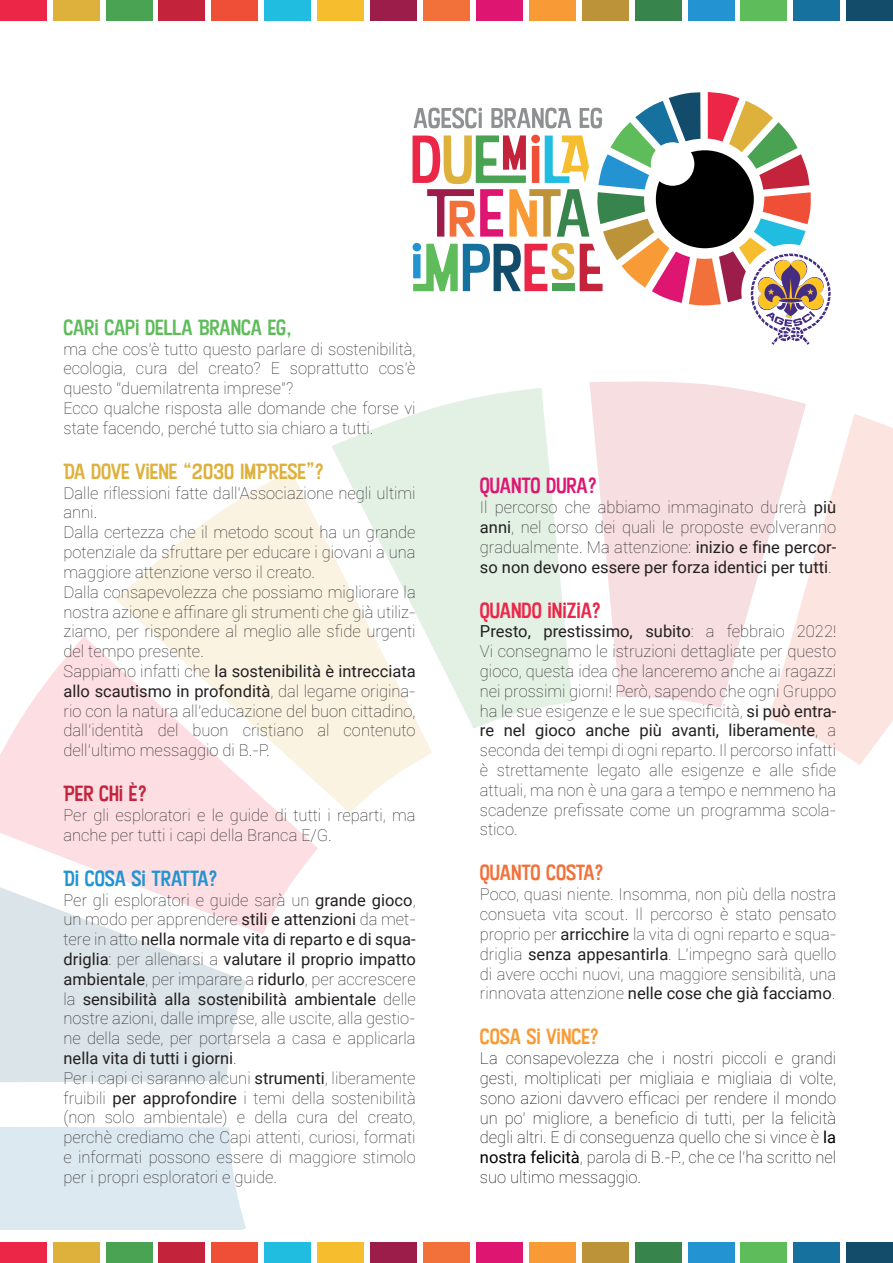
<style>
.page{position:relative;width:893px;height:1263px;background:#fff}
.page>*{position:absolute;margin:0;border:0;box-sizing:border-box;transform-origin:0 0}
.t1{font:21px "Kon Tiki JF Aloha";color:#deb13d}
.t2{font:21px "Kon Tiki JF Aloha";color:#5ebc5a}
.t3{font:21px "Kon Tiki JF Aloha";color:#2393d1}
.t4{font:21px "Kon Tiki JF Aloha";color:#ec2647}
.t5{font:21px "Kon Tiki JF Aloha";color:#f2713a}
.t6{font:21px "Kon Tiki JF Aloha";color:#f89b37}
.t7{font:21px "Kon Tiki JF Aloha";color:#de1672}
.t8{font:21px "Kon Tiki JF Aloha";color:#c3243c}
.t9{font:100 16.5px/19.8px "Roboto";color:#231f20}
.t10{font:100 16.5px/19.8px "Roboto";color:#000001;text-align:justify}
.s1{font-weight:400}
</style>
<div class="page">
<svg style="left:0;top:637px;width:318px;height:297px;fill:#fcdee3"></svg>
<svg style="left:116px;top:471px;width:316px;height:342px;fill:#faf3e2"></svg>
<svg style="left:331px;top:388px;width:241px;height:341px;fill:#e3f1e5"></svg>
<svg style="left:589px;top:381px;width:217px;height:327px;fill:#f6dee1"></svg>
<svg style="left:769px;top:414px;width:124px;height:351px"></svg>
<div style="left:0;top:1127px;width:246px;height:102px;background:#dce9f0"></div>
<svg style="left:0;top:869px;width:247px;height:213px;fill:#dbe4e8"></svg>
<svg style="left:413px;top:92px;width:418px;height:253px"></svg>
<div style="left:0;top:1242px;width:47px;height:21px;background:#ec2647"></div>
<div style="left:53px;top:1242px;width:46px;height:21px;background:#deb13d"></div>
<div style="left:106px;top:1242px;width:46px;height:21px;background:#49a352"></div>
<div style="left:159px;top:1242px;width:46px;height:21px;background:#c3243c"></div>
<div style="left:212px;top:1242px;width:46px;height:21px;background:#ef4f37"></div>
<div style="left:264px;top:1242px;width:47px;height:21px;background:#20bde0"></div>
<div style="left:317px;top:1242px;width:47px;height:21px;background:#f6be2f"></div>
<div style="left:370px;top:1242px;width:47px;height:21px;background:#9c1c4a"></div>
<div style="left:423px;top:1242px;width:47px;height:21px;background:#f2713a"></div>
<div style="left:476px;top:1242px;width:47px;height:21px;background:#de1672"></div>
<div style="left:529px;top:1242px;width:47px;height:21px;background:#f89b37"></div>
<div style="left:582px;top:1242px;width:46px;height:21px;background:#bc9338"></div>
<div style="left:635px;top:1242px;width:46px;height:21px;background:#37844c"></div>
<div style="left:688px;top:1242px;width:46px;height:21px;background:#2393d1"></div>
<div style="left:741px;top:1242px;width:46px;height:21px;background:#5ebc5a"></div>
<div style="left:793px;top:1242px;width:47px;height:21px;background:#16719e"></div>
<div style="left:846px;top:1242px;width:47px;height:21px;background:#134c6b"></div>
<div style="left:0;top:0;width:47px;height:21px;background:#ec2647"></div>
<div style="left:53px;top:0;width:46px;height:21px;background:#deb13d"></div>
<div style="left:106px;top:0;width:46px;height:21px;background:#49a352"></div>
<div style="left:159px;top:0;width:46px;height:21px;background:#c3243c"></div>
<div style="left:212px;top:0;width:46px;height:21px;background:#ef4f37"></div>
<div style="left:264px;top:0;width:47px;height:21px;background:#20bde0"></div>
<div style="left:317px;top:0;width:47px;height:21px;background:#f6be2f"></div>
<div style="left:370px;top:0;width:47px;height:21px;background:#9c1c4a"></div>
<div style="left:423px;top:0;width:47px;height:21px;background:#f2713a"></div>
<div style="left:476px;top:0;width:47px;height:21px;background:#de1672"></div>
<div style="left:529px;top:0;width:47px;height:21px;background:#f89b37"></div>
<div style="left:582px;top:0;width:46px;height:21px;background:#bc9338"></div>
<div style="left:635px;top:0;width:46px;height:21px;background:#37844c"></div>
<div style="left:688px;top:0;width:46px;height:21px;background:#2393d1"></div>
<div style="left:741px;top:0;width:46px;height:21px;background:#5ebc5a"></div>
<div style="left:793px;top:0;width:47px;height:21px;background:#16719e"></div>
<div style="left:846px;top:0;width:47px;height:21px;background:#134c6b"></div>
<p class="t2" style="left:64px;top:314px;width:230px">CARI CAPI DELLA BRANCA EG,</p>
<p class="t9" style="left:64px;top:338px;width:354px">ma che cos'è tutto questo parlare di sostenibilità, ecologia, cura del creato? E soprattutto cos'è questo “duemilatrenta imprese”?<br>Ecco qualche risposta alle domande che forse vi state facendo, perché tutto sia chiaro a tutti.</p>
<p class="t1" style="left:64px;top:458px;width:262px">DA DOVE VIENE “2030 IMPRESE”?</p>
<p class="t9" style="left:64px;top:482px;width:354px">Dalle riflessioni fatte dall'Associazione negli ultimi anni.<br>Dalla certezza che il metodo scout ha un grande potenziale da sfruttare per educare i giovani a una maggiore attenzione verso il creato.<br>Dalla consapevolezza che possiamo migliorare la nostra azione e affinare gli strumenti che già utiliz&shy;ziamo, per rispondere al meglio alle sfide urgenti del tempo presente.<br>Sappiamo infatti che <span class="s1">la sostenibilità è intrecciata allo scautismo in profondità</span>, dal legame origina&shy;rio con la natura all’educazione del buon cittadino, dall’identità del buon cristiano al contenuto dell’ultimo messaggio di B.-P.</p>
<p class="t8" style="left:64px;top:780px;width:85px">PER CHI È?</p>
<p class="t9" style="left:64px;top:805px;width:354px">Per gli esploratori e le guide di tutti i reparti, ma anche per tutti i capi della Branca E/G.</p>
<p class="t3" style="left:64px;top:865px;width:156px">DI COSA SI TRATTA?</p>
<p class="t9" style="left:64px;top:889px;width:354px">Per gli esploratori e guide sarà un <span class="s1">grande gioco</span>, un modo per apprendere <span class="s1">stili e attenzioni</span> da met&shy;tere in atto <span class="s1">nella normale vita di reparto e di squa&shy;driglia</span>: per allenarsi a <span class="s1">valutare il proprio impatto ambientale</span>, per imparare a <span class="s1">ridurlo</span>, per accrescere la <span class="s1">sensibilità alla sostenibilità ambientale</span> delle nostre azioni, dalle imprese, alle uscite, alla gestio&shy;ne della sede, per portarsela a casa e applicarla <span class="s1">nella vita di tutti i giorni</span>.<br>Per i capi ci saranno alcuni <span class="s1">strumenti</span>, liberamente fruibili <span class="s1">per approfondire</span> i temi della sostenibilità (non solo ambientale) e della cura del creato, perchè crediamo che Capi attenti, curiosi, formati e informati possono essere di maggiore stimolo per i propri esploratori e guide.</p>
<p class="t7" style="left:480px;top:473px;width:119px">QUANTO DURA?</p>
<p class="t9" style="left:480px;top:497px;width:358px;text-align:justify">Il percorso che abbiamo immaginato durerà <span class="s1">più anni</span>, nel corso dei quali le proposte evolveranno gradualmente. Ma attenzione: <span class="s1">inizio e fine percor&shy;so non devono essere per forza identici per tutti</span>.</p>
<p class="t4" style="left:480px;top:597px;width:123px">QUANDO INIZIA?</p>
<p class="t9" style="left:480px;top:621px;width:358px;text-align:justify"><span class="s1">Presto, prestissimo, subito</span>: a febbraio 2022!<br>Vi consegnamo le istruzioni dettagliate per questo gioco, questa idea che lanceremo anche ai ragazzi nei prossimi giorni! Però, sapendo che ogni Gruppo ha le sue esigenze e le sue specificità, <span class="s1">si può entra&shy;re nel gioco anche più avanti, liberamente</span>, a seconda dei tempi di ogni reparto. Il percorso infatti è strettamente legato alle esigenze e alle sfide attuali, ma non è una gara a tempo e nemmeno ha scadenze prefissate come un programma scola&shy;stico.</p>
<p class="t5" style="left:480px;top:860px;width:125px">QUANTO COSTA?</p>
<p class="t9" style="left:480px;top:884px;width:358px;text-align:justify">Poco, quasi niente. Insomma, non più della nostra consueta vita scout. Il percorso è stato pensato proprio per <span class="s1">arricchire</span> la vita di ogni reparto e squa&shy;driglia <span class="s1">senza appesantirla</span>. L'impegno sarà quello di avere occhi nuovi, una maggiore sensibilità, una rinnovata attenzione <span class="s1">nelle cose che già facciamo</span>.</p>
<p class="t6" style="left:480px;top:1024px;width:121px">COSA SI VINCE?</p>
<p class="t10" style="left:480px;top:1048px;width:358px">La consapevolezza che i nostri piccoli e grandi gesti, moltiplicati per migliaia e migliaia di volte, sono azioni davvero efficaci per rendere il mondo un po’ migliore, a beneficio di tutti, per la felicità degli altri. E di conseguenza quello che si vince è <span class="s1">la nostra felicità</span>, parola di B.-P., che ce l'ha scritto nel suo ultimo messaggio.</p>
</div>
